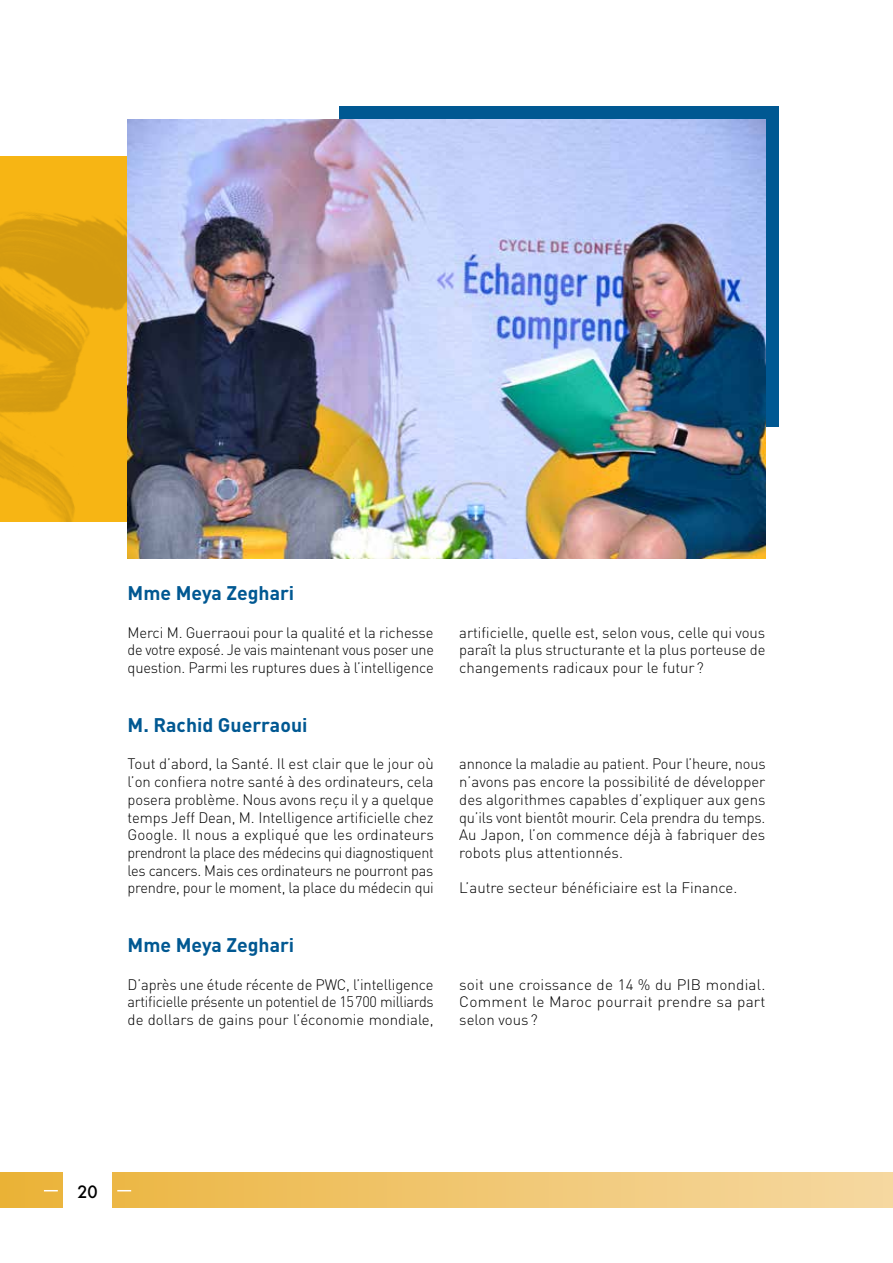
<style>
.page{position:relative;width:893px;height:1263px;background:#fff}
.page>*{position:absolute;margin:0;border:0;box-sizing:border-box;transform-origin:0 0}
.t1{font:700 19.5px "DIN";color:#005892}
.t2{font:500 16.5px "Futura";color:#000}
.t3{font:300 15px/17.7px "DIN";color:#000;text-align:justify}
</style>
<div class="page">
<div style="left:0;top:1172px;width:893px;height:36px;background:linear-gradient(to right,#ebb238,#f6d8a2)"></div>
<svg style="left:44px;top:1190px;width:14px;height:1px"></svg>
<svg style="left:117px;top:1190px;width:14px;height:1px"></svg>
<div style="left:64px;top:1161px;width:48px;height:59px;background:#fff"></div>
<div style="left:339px;top:106px;width:439px;height:321px;background:#005892"></div>
<img style="left:0;top:156px;width:128px;height:366px">
<img style="left:128px;top:119px;width:637px;height:439px">
<h1 class="t1" style="left:128px;top:580px;width:168px">Mme Meya Zeghari</h1>
<p class="t3" style="left:128px;top:623px;width:308px">Merci M. Guerraoui pour la qualité et la richesse de votre exposé. Je vais maintenant vous poser une question. Parmi les ruptures dues à l’intelligence</p>
<h1 class="t1" style="left:128px;top:712px;width:181px">M. Rachid Guerraoui</h1>
<p class="t3" style="left:128px;top:755px;width:308px">Tout d’abord, la Santé. Il est clair que le jour où l’on confiera notre santé à des ordinateurs, cela posera problème. Nous avons reçu il y a quelque temps Jeff Dean, M. Intelligence artificielle chez Google. Il nous a expliqué que les ordinateurs prendront la place des médecins qui diagnostiquent les cancers. Mais ces ordinateurs ne pourront pas prendre, pour le moment, la place du médecin qui</p>
<h1 class="t1" style="left:128px;top:932px;width:168px">Mme Meya Zeghari</h1>
<p class="t3" style="left:128px;top:975px;width:308px">D’après une étude récente de PWC, l’intelligence artificielle présente un potentiel de 15700 milliards de dollars de gains pour l’économie mondiale,</p>
<p class="t3" style="left:459px;top:623px;width:308px">artificielle, quelle est, selon vous, celle qui vous paraît la plus structurante et la plus porteuse de changements radicaux pour le futur ?</p>
<p class="t3" style="left:459px;top:755px;width:308px">annonce la maladie au patient. Pour l’heure, nous n’avons pas encore la possibilité de développer des algorithmes capables d’expliquer aux gens qu’ils vont bientôt mourir. Cela prendra du temps.<br>Au Japon, l’on commence déjà à fabriquer des robots plus attentionnés.</p>
<p class="t3" style="left:459px;top:879px;width:280px">L’autre secteur bénéficiaire est la Finance.</p>
<p class="t3" style="left:459px;top:975px;width:308px">soit une croissance de 14 % du PIB mondial.<br>Comment le Maroc pourrait prendre sa part selon vous ?</p>
<p class="t2" style="left:77px;top:1180px;width:22px">20</p>
</div>
